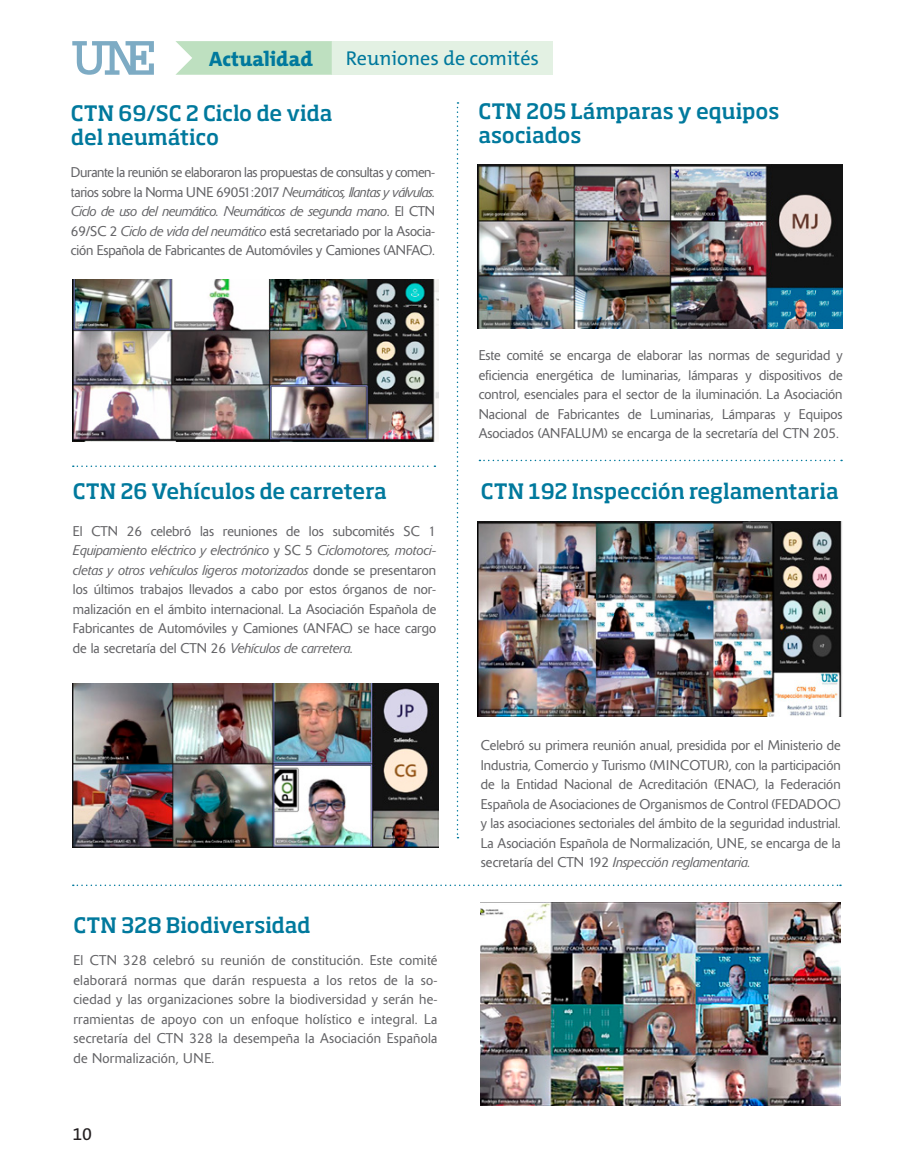
<style>
.page{position:relative;width:915px;height:1170px;background:#fff}
.page>*{position:absolute;margin:0;border:0;box-sizing:border-box;transform-origin:0 0}
.t1{font:500 21px/24px "Soho Std";color:#00799d}
.t2{font:800 20.85px "The Mix C5";color:#00799d}
.t3{font:20.1px "The Mix C5";color:#00799d}
.t4{font:18px "The Mix C5";color:#231f20}
.t5{font:300 13.95px/19.5px "Delta";color:#636366;text-align:justify}
.s1{font-style:italic}
</style>
<div class="page">
<svg style="left:72px;top:41px;width:82px;height:34px"></svg>
<div style="left:331px;top:41px;width:222px;height:34px;background:#e3f1e3"></div>
<svg style="left:176px;top:41px;width:155px;height:34px;background:#c1e1c3"></svg>
<svg style="left:456px;top:102px;width:2px;height:736px"></svg>
<svg style="left:479px;top:459px;width:362px;height:2px"></svg>
<svg style="left:73px;top:465px;width:362px;height:2px"></svg>
<svg style="left:73px;top:884px;width:767px;height:2px"></svg>
<img style="left:477px;top:165px;width:365px;height:163px">
<img style="left:73px;top:683px;width:365px;height:164px">
<img style="left:73px;top:280px;width:365px;height:161px">
<img style="left:477px;top:521px;width:365px;height:195px">
<img style="left:480px;top:902px;width:360px;height:203px">
<h2 class="t2" style="left:209px;top:45px;width:105px">Actualidad</h2>
<h3 class="t3" style="left:346px;top:46px;width:195px">Reuniones de comités</h3>
<h1 class="t1" style="left:71px;top:100px;width:263px">CTN 69/SC 2 Ciclo de vida del neumático</h1>
<p class="t5" style="left:71px;top:163px;width:365px">Durante la reunión se elaboraron las propuestas de consultas y comen&shy;tarios sobre la Norma UNE 69051:2017 <span class="s1">Neumáticos, llantas y válvulas.<br>Ciclo de uso del neumático. Neumáticos de segunda mano</span>. El CTN 69/SC 2 <span class="s1">Ciclo de vida del neumático</span> está secretariado por la Asocia&shy;ción Española de Fabricantes de Automóviles y Camiones (ANFAC).</p>
<h1 class="t1" style="left:73px;top:479px;width:315px">CTN 26 Vehículos de carretera</h1>
<p class="t5" style="left:73px;top:521px;width:364px">El CTN 26 celebró las reuniones de los subcomités SC 1<br><span class="s1">Equipamiento eléctrico y electrónico</span> y SC 5 <span class="s1">Ciclomotores, motoci&shy;cletas y otros vehículos ligeros motorizados</span> donde se presentaron los últimos trabajos llevados a cabo por estos órganos de nor&shy;malización en el ámbito internacional. La Asociación Española de Fabricantes de Automóviles y Camiones (ANFAC) se hace cargo de la secretaría del CTN 26 <span class="s1">Vehículos de carretera.</span></p>
<h1 class="t1" style="left:73px;top:912px;width:239px">CTN 328 Biodiversidad</h1>
<p class="t5" style="left:73px;top:950px;width:365px">El CTN 328 celebró su reunión de constitución. Este comité elaborará normas que darán respuesta a los retos de la so&shy;ciedad y las organizaciones sobre la biodiversidad y serán he&shy;rramientas de apoyo con un enfoque holístico e integral. La secretaría del CTN 328 la desempeña la Asociación Española de Normalización, UNE.</p>
<p class="t4" style="left:72px;top:1122px;width:21px">10</p>
<h1 class="t1" style="left:478px;top:98px;width:302px">CTN 205 Lámparas y equipos asociados</h1>
<p class="t5" style="left:478px;top:345px;width:365px">Este comité se encarga de elaborar las normas de seguridad y eficiencia energética de luminarias, lámparas y dispositivos de control, esenciales para el sector de la iluminación. La Asociación Nacional de Fabricantes de Luminarias, Lámparas y Equipos Asociados (ANFALUM) se encarga de la secretaría del CTN 205.</p>
<h1 class="t1" style="left:480px;top:478px;width:359px">CTN 192 Inspección reglamentaria</h1>
<p class="t5" style="left:480px;top:735px;width:361px">Celebró su primera reunión anual, presidida por el Ministerio de Industria, Comercio y Turismo (MINCOTUR), con la participación de la Entidad Nacional de Acreditación (ENAC), la Federación Española de Asociaciones de Organismos de Control (FEDADOC) y las asociaciones sectoriales del ámbito de la seguridad industrial.<br>La Asociación Española de Normalización, UNE, se encarga de la secretaría del CTN 192 <span class="s1">Inspección reglamentaria.</span></p>
</div>
